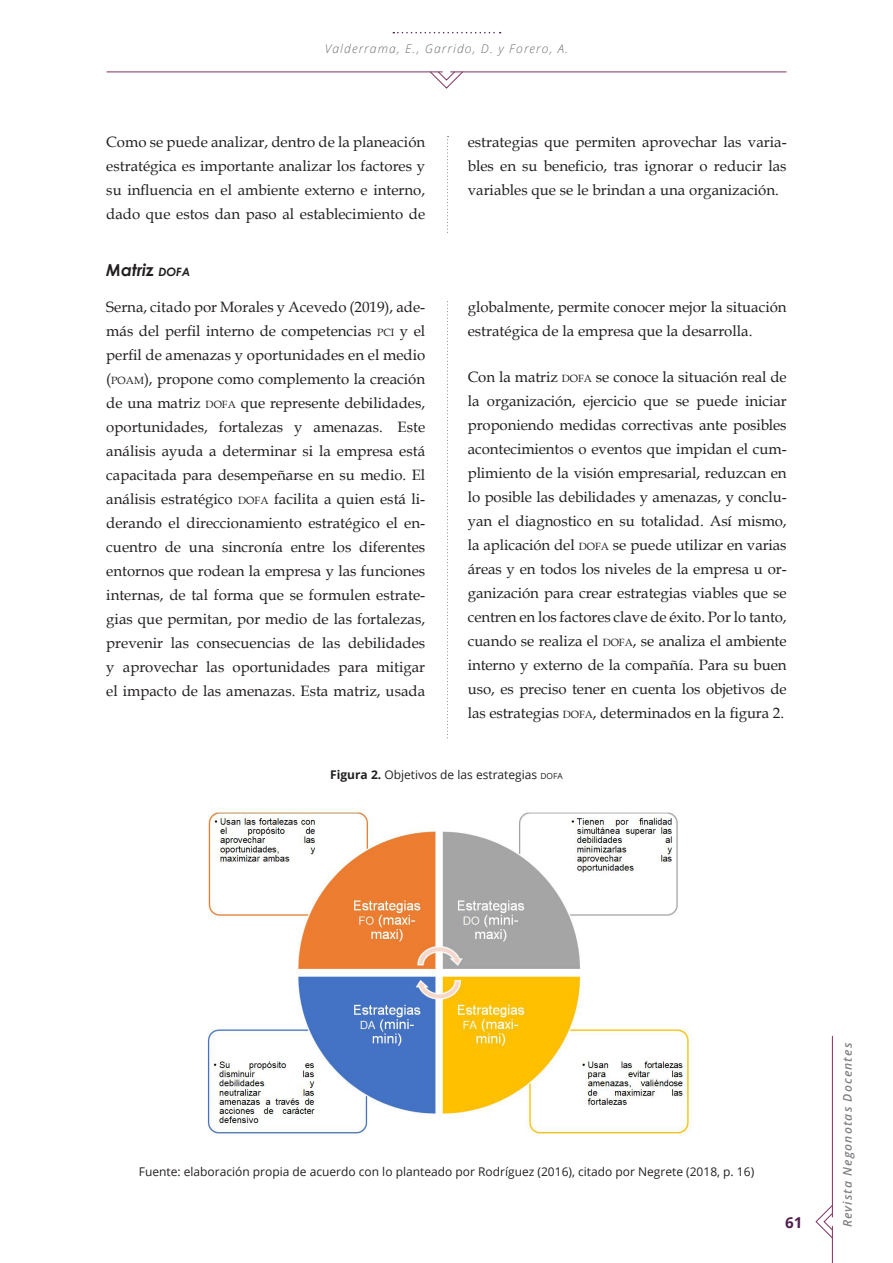
<style>
.page{position:relative;width:893px;height:1263px;background:#fff}
.page>*{position:absolute;margin:0;border:0;box-sizing:border-box;transform-origin:0 0}
.Subti_3{font:italic 700 16.5px "Century Gothic";color:#231f20}
.body_2col{font:15px/24px "Book Antiqua";color:#231f20;text-align:justify}
.t1{font:700 15px "Open Sans";color:#4f1f4d}
.fuente{font:12px "Open Sans";color:#231f20}
.Figuras{font:12px "Open Sans";color:#231f20}
.t2{font:italic 300 12px "Open Sans";letter-spacing:.1em;color:#6c6d70}
.t3{font:italic 600 12px "Open Sans";color:#808285}
.s1{font-size:11.55px}
.s2{font-size:10.5px}
.s3{font-style:inherit}
.s4{font-weight:700}
.s5{font-size:8.4px}
</style>
<div class="page">
<hr style="left:832px;top:1226px;width:1px;height:37px;background:#803261">
<svg style="left:815px;top:1205px;width:18px;height:34px"></svg>
<hr style="left:832px;top:1036px;width:1px;height:181px;background:#803261">
<svg style="left:447px;top:136px;width:2px;height:603px"></svg>
<div style="left:98px;top:233px;width:697px;height:67px;background:#fff"></div>
<img style="left:207px;top:811px;width:484px;height:325px">
<svg style="left:393px;top:32px;width:108px;height:1px"></svg>
<hr style="left:107px;top:72px;width:335px;height:1px;background:#803261">
<hr style="left:451px;top:72px;width:335px;height:1px;background:#803261">
<svg style="left:429px;top:71px;width:34px;height:18px"></svg>
<p class="t2" style="left:325px;top:41px;width:245px">Valderrama, E., Garrido, D. y Forero, A.</p>
<p class="body_2col" style="left:106px;top:130px;width:320px">Como se puede analizar, dentro de la planeación estratégica es importante analizar los factores y su influencia en el ambiente externo e interno, dado que estos dan paso al establecimiento de</p>
<p class="body_2col" style="left:468px;top:130px;width:320px">estrategias que permiten aprovechar las varia&shy;bles en su beneficio, tras ignorar o reducir las variables que se le brindan a una organización.</p>
<p class="Subti_3" style="left:106px;top:257px;width:86px">Matriz <span class="s1">dofa</span></p>
<p class="body_2col" style="left:106px;top:295px;width:320px">Serna, citado por Morales y Acevedo (2019), ade&shy;más del perfil interno de competencias <span class="s2">PCI</span> y el perfil de amenazas y oportunidades en el medio (<span class="s2">POAM</span>), propone como complemento la creación de una matriz <span class="s2">DOFA</span> que represente debilidades, oportunidades, fortalezas y amenazas. Este análisis ayuda a determinar si la empresa está capacitada para desempeñarse en su medio. El análisis estratégico <span class="s2">DOFA</span> facilita a quien está li&shy;derando el direccionamiento estratégico el en&shy;cuentro de una sincronía entre los diferentes entornos que rodean la empresa y las funciones internas, de tal forma que se formulen estrate&shy;gias que permitan, por medio de las fortalezas, prevenir las consecuencias de las debilidades y aprovechar las oportunidades para mitigar el impacto de las amenazas. Esta matriz, usada</p>
<p class="body_2col" style="left:468px;top:295px;width:320px">globalmente, permite conocer mejor la situación estratégica de la empresa que la desarrolla.</p>
<p class="body_2col" style="left:468px;top:364px;width:320px">Con la matriz <span class="s2">DOFA</span> se conoce la situación real de la organización, ejercicio que se puede iniciar proponiendo medidas correctivas ante posibles acontecimientos o eventos que impidan el cum&shy;plimiento de la visión empresarial, reduzcan en lo posible las debilidades y amenazas, y conclu&shy;yan el diagnostico en su totalidad. Así mismo, la aplicación del <span class="s2">DOFA</span> se puede utilizar en varias áreas y en todos los niveles de la empresa u or&shy;ganización para crear estrategias viables que se centren en los factores clave de éxito. Por lo tanto, cuando se realiza el <span class="s2">DOFA</span><span class="s3">,</span> se analiza el ambiente interno y externo de la compañía. Para su buen uso, es preciso tener en cuenta los objetivos de las estrategias <span class="s2">DOFA</span>, determinados en la figura 2.</p>
<p class="Figuras" style="left:330px;top:766px;width:234px"><span class="s4">Figura 2.</span> Objetivos de las estrategias <span class="s5">dofa</span></p>
<p class="fuente" style="left:139px;top:1163px;width:617px">Fuente: elaboración propia de acuerdo con lo planteado por Rodríguez (2016), citado por Negrete (2018, p. 16)</p>
<p class="t1" style="left:785px;top:1211px;width:19px">61</p>
<p class="t3" style="left:839px;top:1227px;width:186px;rotate:-90deg">Revista Negonotas Docentes</p>
</div>
